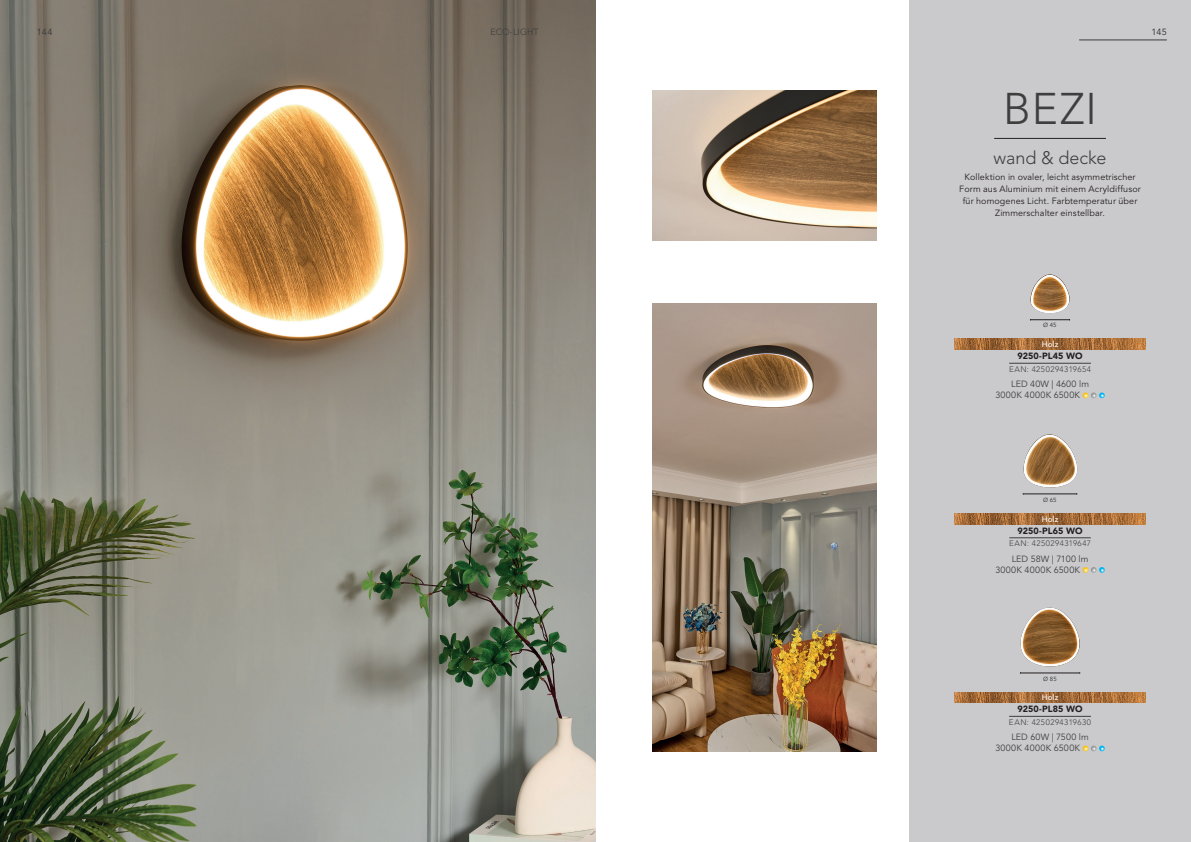
<style>
.page{position:relative;width:1191px;height:842px;background:#fff}
.page>*{position:absolute;margin:0;border:0;box-sizing:border-box;transform-origin:0 0}
.t1{font:300 44px "Avenir LT Std";color:#3e3e3f}
.t2{font:300 18px "Avenir LT Std";color:#3e3e3f}
.t3{font:9px/12px "Avenir LT Std";letter-spacing:.01em;color:#231f20;text-align:center}
.t4{font:9px/10.8px "Avenir LT Std";letter-spacing:.02em;color:#3e3e3f}
.t5{font:900 9px "Avenir LT Std";color:#231f20}
.t6{font:300 9px "Avenir LT Std";letter-spacing:.005em;color:#3e3e3f}
.t7{font:9px "Avenir LT Std";letter-spacing:.02em;color:#3e3e3f}
.t8{font:300 8px "Avenir LT Std";letter-spacing:.06em;color:#3e3e3f}
.t9{font:500 8px "Avenir LT Std";letter-spacing:.015em;color:#fff}
.t10{font:6px "Avenir LT Std";color:#3e3e3f}
</style>
<div class="page">
<div style="left:909px;top:0;width:282px;height:842px;background:#cac9cb"></div>
<img style="left:652px;top:304px;width:224px;height:447px">
<img style="left:652px;top:91px;width:224px;height:149px">
<img style="left:0;top:0;width:595px;height:842px">
<img style="left:1020px;top:608px;width:59px;height:59px">
<hr style="left:1020px;top:673px;width:59px;height:1px;background:#231f20">
<hr style="left:1009px;top:716px;width:82px;height:1px;background:#3e3e3f">
<svg style="left:1082px;top:746px;width:22px;height:5px"></svg>
<img style="left:1023px;top:434px;width:54px;height:53px">
<hr style="left:1023px;top:494px;width:53px;height:1px;background:#231f20">
<hr style="left:1009px;top:538px;width:81px;height:1px;background:#3e3e3f">
<svg style="left:1082px;top:567px;width:22px;height:6px"></svg>
<img style="left:1030px;top:274px;width:39px;height:39px">
<hr style="left:1030px;top:320px;width:39px;height:1px;background:#231f20">
<hr style="left:1009px;top:363px;width:82px;height:1px;background:#3e3e3f">
<svg style="left:1082px;top:392px;width:22px;height:6px"></svg>
<hr style="left:994px;top:138px;width:112px;height:1px;background:#231f20">
<img style="left:954px;top:339px;width:191px;height:10px">
<img style="left:954px;top:513px;width:191px;height:11px">
<img style="left:954px;top:692px;width:191px;height:10px">
<hr style="left:1079px;top:40px;width:87px;height:1px;background:#3e3e3f">
<p class="t7" style="left:37px;top:27px;width:17px">144</p>
<p class="t6" style="left:490px;top:27px;width:50px">ECO-LIGHT</p>
<p class="t7" style="left:1151px;top:27px;width:17px">145</p>
<h1 class="t1" style="left:1003px;top:83px;width:95px">BEZI</h1>
<h2 class="t2" style="left:993px;top:148px;width:114px">wand &amp; decke</h2>
<p class="t3" style="left:959px;top:172px;width:183px">Kollektion in ovaler, leicht asymmetrischer Form aus Aluminium mit einem Acryldiffusor für homogenes Licht. Farbtemperatur über Zimmerschalter einstellbar.</p>
<p class="t10" style="left:1043px;top:322px;width:15px">Ø 45</p>
<p class="t5" style="left:1017px;top:350px;width:67px">9250-PL45 WO</p>
<p class="t8" style="left:1009px;top:364px;width:84px">EAN: 4250294319654</p>
<p class="t4" style="left:995px;top:379px;width:95px;text-indent:16px">LED 40W | 4600 lm<br>3000K 4000K 6500K</p>
<p class="t9" style="left:1041px;top:340px;width:18px">Holz</p>
<p class="t10" style="left:1043px;top:496px;width:15px">Ø 65</p>
<p class="t5" style="left:1017px;top:525px;width:67px">9250-PL65 WO</p>
<p class="t8" style="left:1009px;top:539px;width:83px">EAN: 4250294319647</p>
<p class="t4" style="left:995px;top:554px;width:95px;text-indent:16px">LED 58W | 7100 lm<br>3000K 4000K 6500K</p>
<p class="t9" style="left:1041px;top:514px;width:18px">Holz</p>
<p class="t10" style="left:1043px;top:675px;width:15px">Ø 85</p>
<p class="t5" style="left:1017px;top:703px;width:67px">9250-PL85 WO</p>
<p class="t8" style="left:1009px;top:717px;width:84px">EAN: 4250294319630</p>
<p class="t4" style="left:995px;top:732px;width:95px;text-indent:16px">LED 60W | 7500 lm<br>3000K 4000K 6500K</p>
<p class="t9" style="left:1041px;top:693px;width:18px">Holz</p>
</div>
